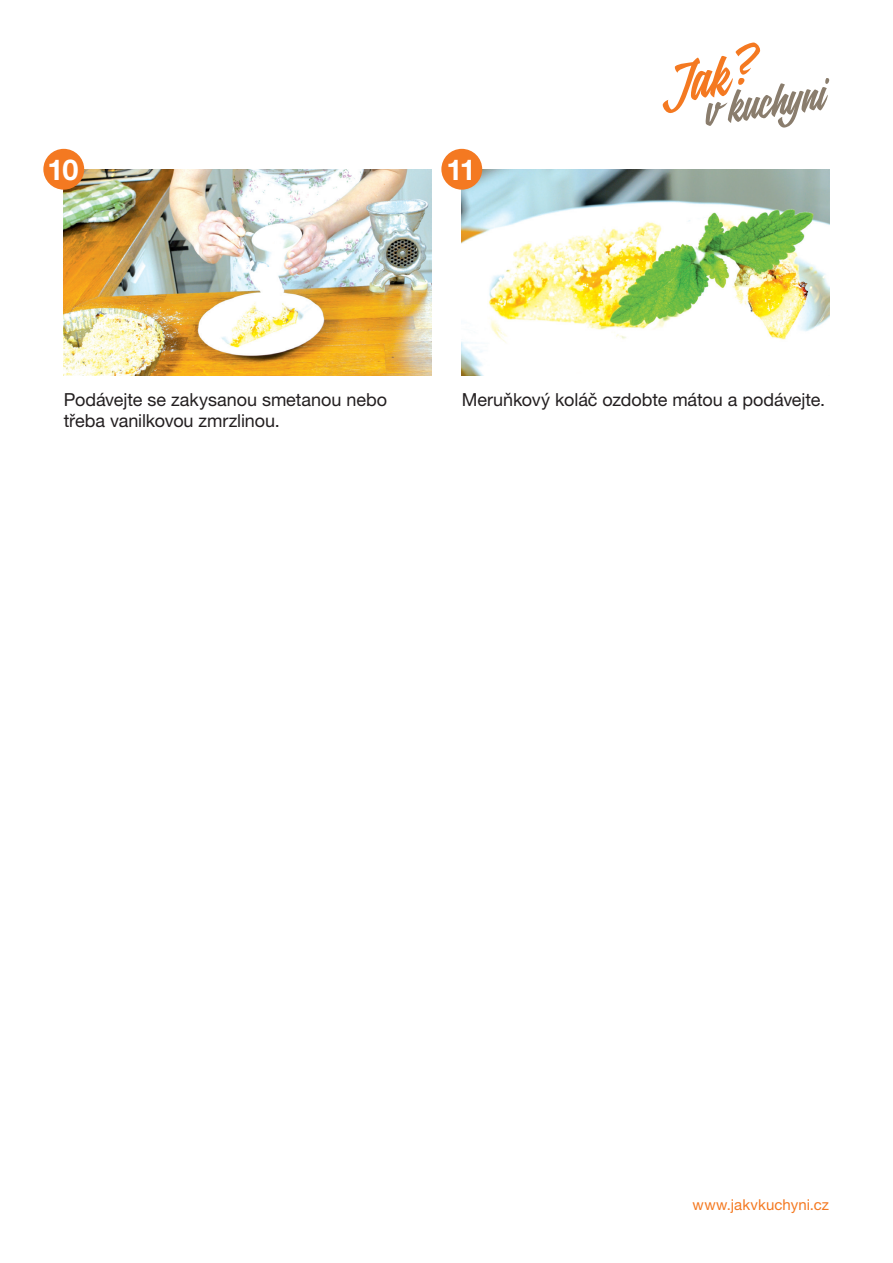
<style>
.page{position:relative;width:893px;height:1263px;background:#fff}
.page>*{position:absolute;margin:0;border:0;box-sizing:border-box;transform-origin:0 0}
.t1{font:700 28.8px "Helvetica Neue LT Pro";color:#fff}
.t2{font:18px/21.6px "Helvetica Neue LT Pro";letter-spacing:-.005em;color:#231f20}
.t3{font:15px "Helvetica Neue LT Pro";letter-spacing:.005em;color:#f47921}
</style>
<div class="page">
<img style="left:64px;top:169px;width:367px;height:207px">
<div style="left:43px;top:149px;width:41px;height:41px;background:#f47921;border-radius:50%"></div>
<img style="left:462px;top:169px;width:367px;height:207px">
<svg style="left:663px;top:42px;width:166px;height:86px"></svg>
<div style="left:441px;top:149px;width:41px;height:41px;background:#f47921;border-radius:50%"></div>
<h1 class="t1" style="left:48px;top:151px;width:33px">10</h1>
<h1 class="t1" style="left:446px;top:151px;width:31px">11</h1>
<p class="t2" style="left:64px;top:388px;width:325px">Podávejte se zakysanou smetanou nebo třeba vanilkovou zmrzlinou.</p>
<p class="t2" style="left:462px;top:388px;width:365px">Meruňkový koláč ozdobte mátou a podávejte.</p>
<p class="t3" style="left:693px;top:1195px;width:138px">www.jakvkuchyni.cz</p>
</div>
